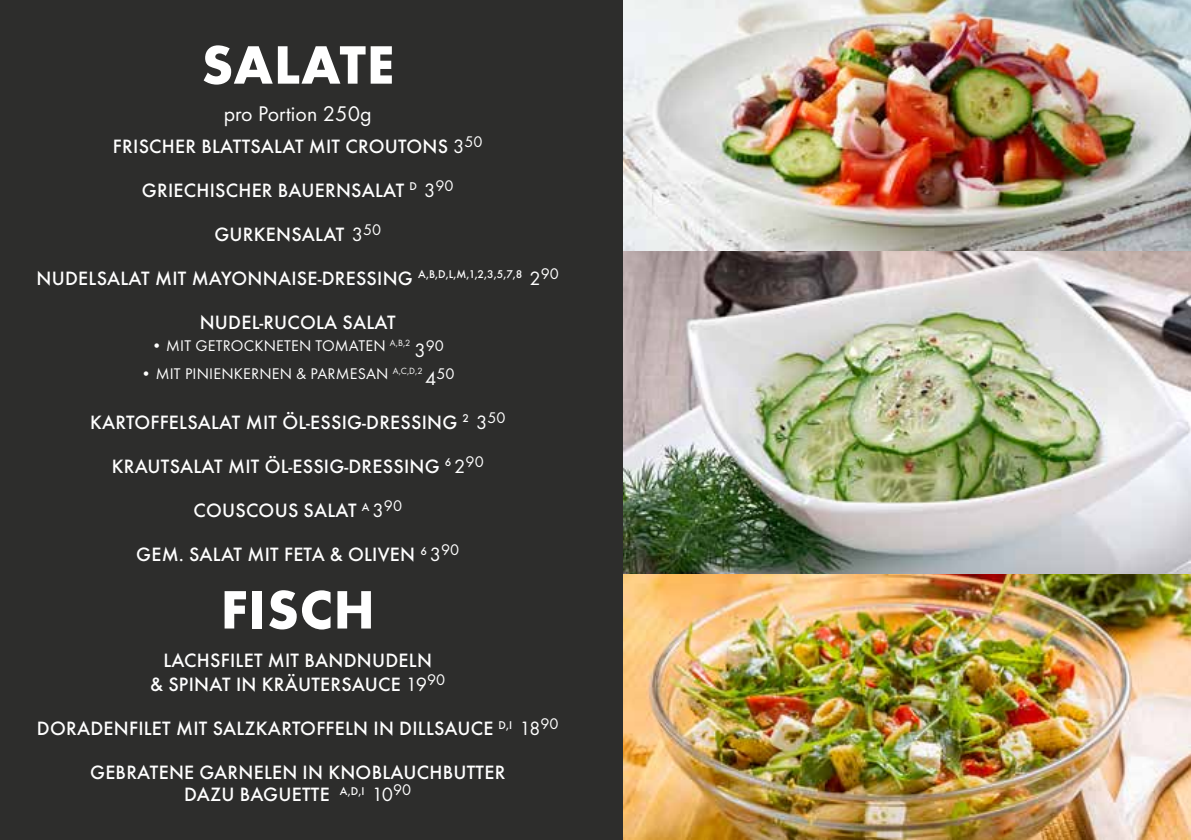
<style>
.page{position:relative;width:1191px;height:840px;background:#fff}
.page>*{position:absolute;margin:0;border:0;box-sizing:border-box;transform-origin:0 0}
.t1{font:700 56px "Futura TOT";letter-spacing:.015em;color:#fff}
.t2{font:22px "Futura TOT";color:#fff}
.t3{font:500 20px/44px "Futura TOT";letter-spacing:.015em;color:#fff;text-align:center}
.t4{font:16px "Futura TOT";letter-spacing:.015em;color:#fff}
.s1{font-weight:400}
.s2{font-size:20px}
</style>
<div class="page">
<div style="left:0;top:0;width:1191px;height:839px;background:#2d2d2c"></div>
<img style="left:624px;top:0;width:567px;height:839px">
<h1 class="t1" style="left:201px;top:30px;width:194px">SALATE</h1>
<p class="t2" style="left:224px;top:100px;width:150px">pro Portion 250g</p>
<p class="t3" style="left:113px;top:124px;width:371px">FRISCHER BLATTSALAT MIT CROUTONS <span class="s1">3</span><sup>50</sup></p>
<p class="t3" style="left:142px;top:168px;width:313px">GRIECHISCHER BAUERNSALAT <sup>D</sup> <span class="s1">3</span><sup>90</sup></p>
<p class="t3" style="left:214px;top:212px;width:168px">GURKENSALAT <span class="s1">3</span><sup>50</sup></p>
<p class="t3" style="left:37px;top:256px;width:524px">NUDELSALAT MIT MAYONNAISE-DRESSING <sup>A,B,D,L,M,1,2,3,5,7,8</sup> <span class="s1">2</span><sup>90<br></sup>NUDEL-RUCOLA SALAT</p>
<p class="t4" style="left:151px;top:336px;width:294px">• MIT GETROCKNETEN TOMATEN <sup>A,B,2</sup> <span class="s2">3</span>90</p>
<p class="t4" style="left:141px;top:364px;width:315px">• MIT PINIENKERNEN &amp; PARMESAN <sup>A,C,D,2</sup> <span class="s2">4</span>50</p>
<p class="t3" style="left:90px;top:400px;width:417px">KARTOFFELSALAT MIT ÖL-ESSIG-DRESSING <sup>2</sup> <span class="s1">3</span><sup>50</sup></p>
<p class="t3" style="left:112px;top:444px;width:373px">KRAUTSALAT MIT ÖL-ESSIG-DRESSING <sup>6</sup> <span class="s1">2</span><sup>90</sup></p>
<p class="t3" style="left:193px;top:488px;width:210px">COUSCOUS SALAT <sup>A</sup> <span class="s1">3</span><sup>90</sup></p>
<p class="t3" style="left:136px;top:532px;width:324px">GEM. SALAT MIT FETA &amp; OLIVEN <sup>6</sup> <span class="s1">3</span><sup>90</sup></p>
<h1 class="t1" style="left:221px;top:574px;width:156px">FISCH</h1>
<p class="t3" style="left:150px;top:648px;width:296px;line-height:24px">LACHSFILET MIT BANDNUDELN<br>&amp; SPINAT IN KRÄUTERSAUCE <span class="s1">19</span><sup>90</sup></p>
<p class="t3" style="left:37px;top:706px;width:523px">DORADENFILET MIT SALZKARTOFFELN IN DILLSAUCE <sup>D,I</sup> <span class="s1">18</span><sup>90<br></sup>GEBRATENE GARNELEN IN KNOBLAUCHBUTTER</p>
<p class="t3" style="left:184px;top:772px;width:229px">DAZU BAGUETTE <sup>A,D,I</sup> <span class="s1">10</span><sup>90</sup></p>
</div>
